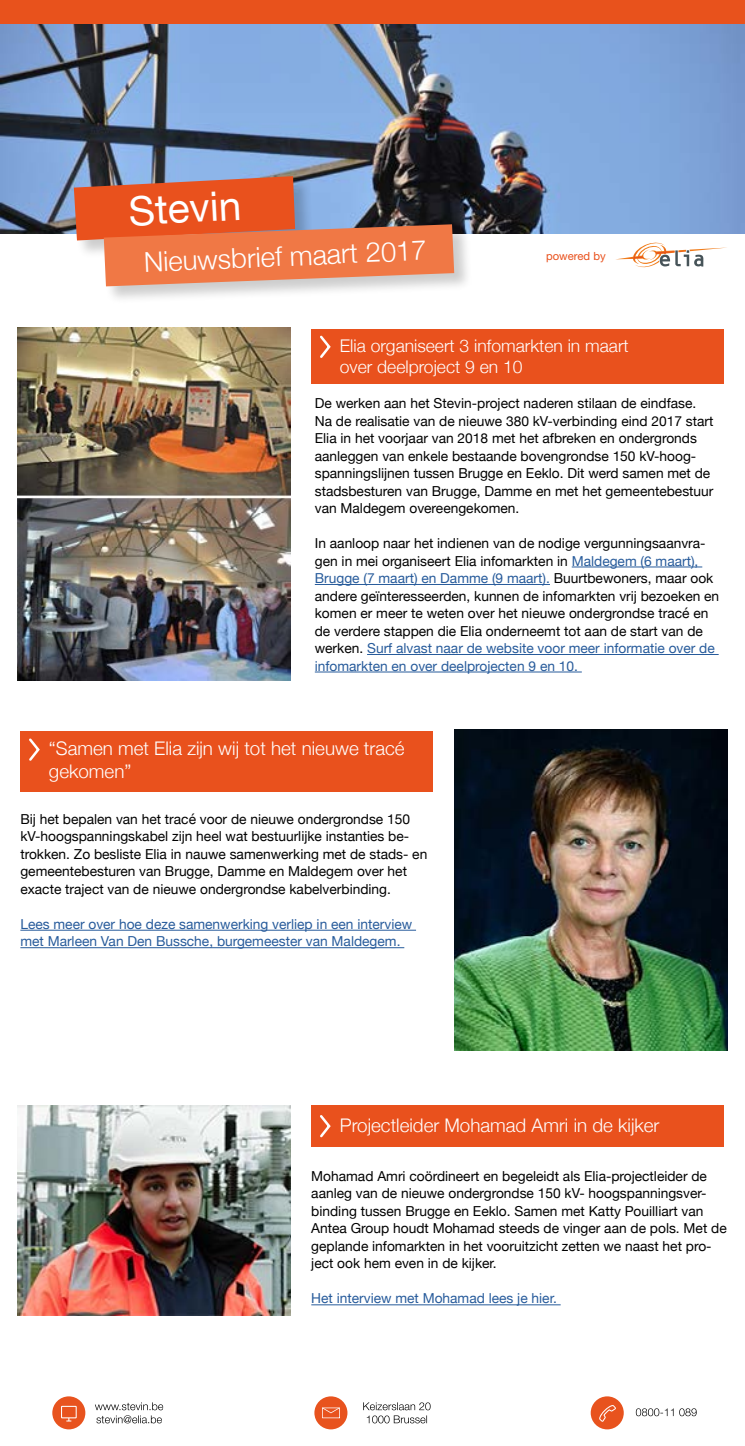
<style>
.page{position:relative;width:745px;height:1446px;background:#fff}
.page>*{position:absolute;margin:0;border:0;box-sizing:border-box;transform-origin:0 0}
.t1{font:40.62px "Helvetica Neue";color:#fff}
.t2{font:300 27.5px "Helvetica Neue";color:#fff}
.t3{font:300 18.75px/22.6px "Helvetica Neue";color:#fff}
.t4{font:300 17.5px/21px "Helvetica Neue";color:#fff}
.t5{font:13.75px/17.5px "Helvetica Neue";color:#000}
.t6{font:13.75px/17.5px "Helvetica Neue";color:#275b9b}
.t7{font:11.25px "Helvetica Neue LT Pro";color:#e9511d}
.s1{color:#275b9b}
</style>
<div class="page">
<img style="left:18px;top:327px;width:273px;height:353px">
<img style="left:18px;top:1105px;width:273px;height:210px">
<div style="left:0;top:0;width:744px;height:29px;background:#e8521c"></div>
<div style="left:311px;top:329px;width:412px;height:54px;background:#e9511d"></div>
<div style="left:311px;top:1105px;width:412px;height:42px;background:#e9511d"></div>
<img style="left:0;top:25px;width:744px;height:209px">
<div style="left:103px;top:224px;width:369px;height:81px;background:#000;opacity:.2"></div>
<svg style="left:74px;top:176px;width:380px;height:110px;background:#ca7559"></svg>
<svg style="left:616px;top:242px;width:110px;height:26px"></svg>
<hr style="left:571px;top:567px;width:130px;height:1px;background:#275b9b">
<hr style="left:314px;top:584px;width:235px;height:1px;background:#275b9b">
<hr style="left:367px;top:654px;width:351px;height:1px;background:#275b9b">
<hr style="left:314px;top:672px;width:267px;height:1px;background:#275b9b">
<svg style="left:320px;top:335px;width:11px;height:23px"></svg>
<svg style="left:320px;top:1115px;width:11px;height:23px"></svg>
<img style="left:454px;top:729px;width:272px;height:321px">
<div style="left:20px;top:731px;width:412px;height:60px;background:#e9511d"></div>
<hr style="left:20px;top:930px;width:396px;height:1px;background:#275b9b">
<hr style="left:20px;top:947px;width:384px;height:1px;background:#275b9b">
<svg style="left:29px;top:738px;width:11px;height:23px"></svg>
<div style="left:590px;top:1396px;width:33px;height:33px;background:#e8531e;border-radius:50%"></div>
<svg style="left:599px;top:1405px;width:16px;height:16px"></svg>
<div style="left:52px;top:1396px;width:33px;height:33px;background:#e8531e;border-radius:50%"></div>
<svg style="left:61px;top:1406px;width:16px;height:15px"></svg>
<div style="left:314px;top:1396px;width:33px;height:33px;background:#e8531e;border-radius:50%"></div>
<svg style="left:322px;top:1407px;width:18px;height:11px"></svg>
<svg style="left:635px;top:1408px;width:61px;height:8px"></svg>
<svg style="left:95px;top:1402px;width:68px;height:21px"></svg>
<svg style="left:363px;top:1402px;width:67px;height:21px"></svg>
<hr style="left:311px;top:1304px;width:249px;height:1px;background:#275b9b">
<h1 class="t1" style="left:127px;top:182px;width:114px;rotate:-3deg">Stevin</h1>
<h2 class="t2" style="left:143px;top:239px;width:284px;rotate:-2deg">Nieuwsbrief maart 2017</h2>
<p class="t7" style="left:545px;top:249px;width:61px">powered by</p>
<p class="t4" style="left:339px;top:334px;width:290px">Elia organiseert 3 infomarkten in maart over deelproject 9 en 10</p>
<p class="t5" style="left:314px;top:395px;width:400px">De werken aan het Stevin-project naderen stilaan de eindfase.<br>Na de realisatie van de nieuwe 380 kV-verbinding eind 2017 start Elia in het voorjaar van 2018 met het afbreken en ondergronds aanleggen van enkele bestaande bovengrondse 150 kV-hoog&shy;spanningslijnen tussen Brugge en Eeklo. Dit werd samen met de stadsbesturen van Brugge, Damme en met het gemeentebestuur van Maldegem overeengekomen.</p>
<p class="t5" style="left:314px;top:535px;width:405px">In aanloop naar het indienen van de nodige vergunningsaanvra&shy;gen in mei organiseert Elia infomarkten in <span class="s1">Maldegem (6 maart), Brugge (7 maart) en Damme (9 maart).</span> Buurtbewoners, maar ook andere geïnteresseerden, kunnen de infomarkten vrij bezoeken en komen er meer te weten over het nieuwe ondergrondse tracé en de verdere stappen die Elia onderneemt tot aan de start van de werken. <span class="s1">Surf alvast naar de website voor meer informatie over de infomarkten en over deelprojecten 9 en 10.</span></p>
<h3 class="t3" style="left:49px;top:736px;width:357px">“Samen met Elia zijn wij tot het nieuwe tracé gekomen”</h3>
<p class="t5" style="left:20px;top:811px;width:408px">Bij het bepalen van het tracé voor de nieuwe ondergrondse 150 kV-hoogspanningskabel zijn heel wat bestuurlijke instanties be&shy;trokken. Zo besliste Elia in nauwe samenwerking met de stads- en gemeentebesturen van Brugge, Damme en Maldegem over het exacte traject van de nieuwe ondergrondse kabelverbinding.</p>
<p class="t6" style="left:20px;top:916px;width:393px">Lees meer over hoe deze samenwerking verliep in een interview met Marleen Van Den Bussche, burgemeester van Maldegem.</p>
<h3 class="t3" style="left:339px;top:1112px;width:321px">Projectleider Mohamad Amri in de kijker</h3>
<p class="t5" style="left:311px;top:1168px;width:416px">Mohamad Amri coördineert en begeleidt als Elia-projectleider de aanleg van de nieuwe ondergrondse 150 kV- hoogspanningsver&shy;binding tussen Brugge en Eeklo. Samen met Katty Pouilliart van Antea Group houdt Mohamad steeds de vinger aan de pols. Met de geplande infomarkten in het vooruitzicht zetten we naast het pro&shy;ject ook hem even in de kijker.</p>
<p class="t6" style="left:311px;top:1290px;width:247px">Het interview met Mohamad lees je hier.</p>
</div>
